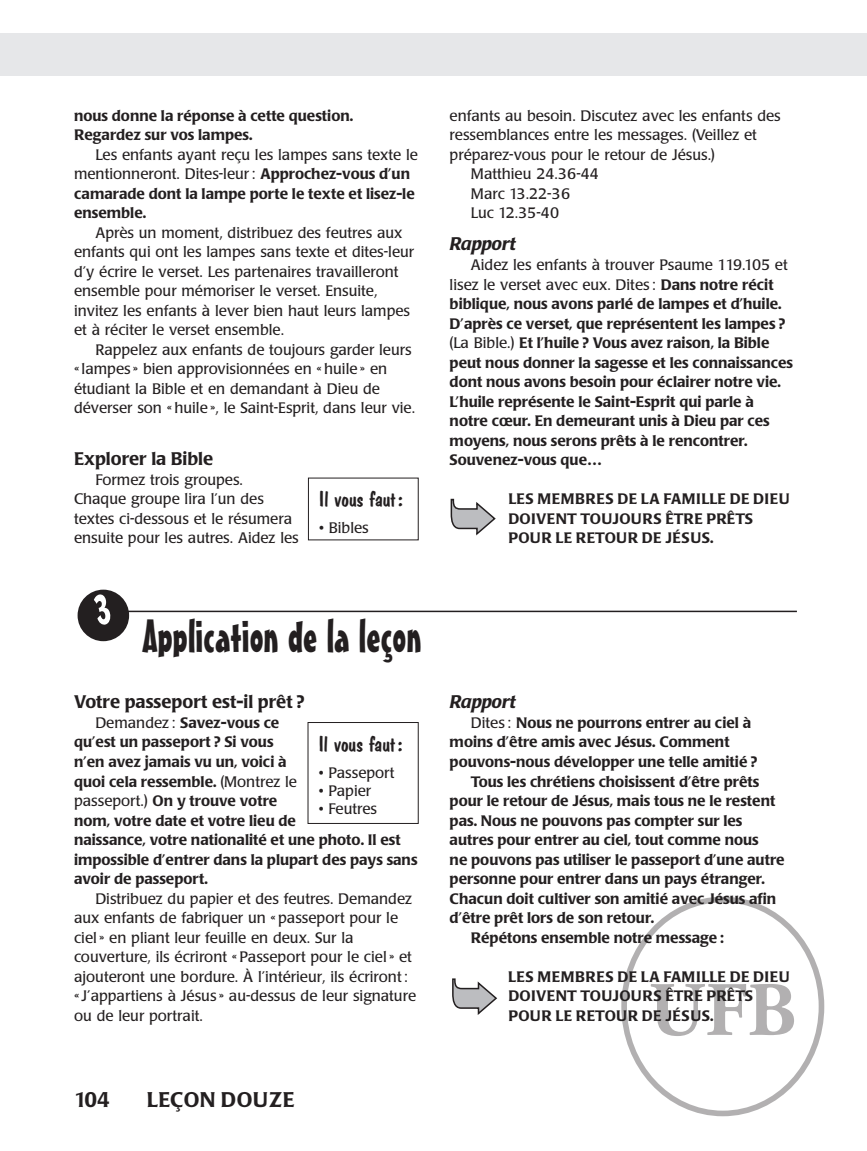
<style>
.page{position:relative;width:867px;height:1151px;background:#fff}
.page>*{position:absolute;margin:0;border:0;box-sizing:border-box;transform-origin:0 0}
.t1{font:700 76.65px "Adobe Garamond Pro";color:#231f20}
.t2{font:45px "Mister Earl BT";color:#231f20}
.t3{font:21px "Dom Casual D";color:#231f20;scale:1.05 1}
.t4{font:500 21px "Poppl Laudatio";letter-spacing:.02em;color:#231f20}
.t5{font:500 18px "Poppl Laudatio";color:#231f20}
.t6{font:italic 500 18px "Poppl Laudatio";color:#231f20}
.t7{font:500 15px/19.5px "Poppl Laudatio";color:#231f20}
.t8{font:15px/19.5px "Poppl Laudatio";color:#231f20}
.t9{font:500 15px/19.5px "Poppl Laudatio";letter-spacing:.02em;color:#231f20}
.s1{font-weight:400}
</style>
<div class="page">
<div style="left:308px;top:722px;width:111px;height:101px;border:1px solid #231f20"></div>
<div style="left:0;top:33px;width:866px;height:43px;background:#e6e7e9"></div>
<hr style="left:866px;top:33px;width:1px;height:43px;background:#e6e7e9">
<hr style="left:127px;top:610px;width:670px;height:2px;background:#231f20">
<div style="left:78px;top:589px;width:51px;height:52px;background:#231f20;border-radius:50%"></div>
<svg style="left:452px;top:978px;width:46px;height:37px"></svg>
<div style="left:308px;top:477px;width:111px;height:63px;border:1px solid #231f20"></div>
<svg style="left:451px;top:499px;width:45px;height:36px"></svg>
<div style="left:621px;top:896px;width:203px;height:220px;border:6px solid #231f20;border-radius:50%"></div>
<p class="t7" style="left:74px;top:106px;width:281px">nous donne la réponse à cette question.<br>Regardez sur vos lampes.</p>
<p class="t7" style="left:74px;top:145px;width:345px;text-indent:21px"><span class="s1">Les enfants ayant reçu les lampes sans texte le mentionneront. Dites-leur :</span> Approchez-vous d’un camarade dont la lampe porte le texte et lisez-le ensemble.</p>
<p class="t8" style="left:74px;top:223px;width:342px;text-indent:21px">Après un moment, distribuez des feutres aux enfants qui ont les lampes sans texte et dites-leur d’y écrire le verset. Les partenaires travailleront ensemble pour mémoriser le verset. Ensuite, invitez les enfants à lever bien haut leurs lampes et à réciter le verset ensemble.</p>
<p class="t8" style="left:74px;top:340px;width:343px;text-indent:21px">Rappelez aux enfants de toujours garder leurs « lampes » bien approvisionnées en « huile » en étudiant la Bible et en demandant à Dieu de déverser son « huile », le Saint-Esprit, dans leur vie.</p>
<p class="t5" style="left:74px;top:448px;width:141px">Explorer la Bible</p>
<p class="t8" style="left:74px;top:470px;width:226px;text-indent:21px">Formez trois groupes.<br>Chaque groupe lira l’un des textes ci-dessous et le résumera ensuite pour les autres. Aidez les</p>
<h3 class="t3" style="left:319px;top:487px;width:81px">Il vous faut :</h3>
<p class="t8" style="left:319px;top:518px;width:51px">• Bibles</p>
<h2 class="t2" style="left:143px;top:608px;width:280px">Application de la leçon</h2>
<p class="t5" style="left:74px;top:692px;width:232px">Votre passeport est-il prêt ?</p>
<p class="t7" style="left:74px;top:713px;width:345px;text-indent:21px"><span class="s1">Demandez :</span> Savez-vous ce<br>qu’est un passeport ? Si vous<br>n’en avez jamais vu un, voici à<br>quoi cela ressemble. <span class="s1">(Montrez le<br>passeport.)</span> On y trouve votre<br>nom, votre date et votre lieu de<br>naissance, votre nationalité et une photo. Il est impossible d’entrer dans la plupart des pays sans avoir de passeport.</p>
<p class="t8" style="left:74px;top:888px;width:344px;text-indent:21px">Distribuez du papier et des feutres. Demandez aux enfants de fabriquer un « passeport pour le ciel » en pliant leur feuille en deux. Sur la couverture, ils écriront « Passeport pour le ciel » et ajouteront une bordure. À l’intérieur, ils écriront : « J’appartiens à Jésus » au-dessus de leur signature ou de leur portrait.</p>
<h3 class="t3" style="left:319px;top:731px;width:81px">Il vous faut :</h3>
<p class="t8" style="left:319px;top:763px;width:77px">• Passeport</p>
<p class="t8" style="left:319px;top:781px;width:54px">• Papier</p>
<p class="t8" style="left:319px;top:799px;width:60px">• Feutres</p>
<h3 class="t4" style="left:74px;top:1088px;width:37px">104</h3>
<h3 class="t4" style="left:147px;top:1088px;width:149px">LEÇON DOUZE</h3>
<p class="t8" style="left:450px;top:106px;width:333px">enfants au besoin. Discutez avec les enfants des</p>
<p class="t8" style="left:450px;top:125px;width:309px">ressemblances entre les messages. (Veillez et</p>
<p class="t8" style="left:450px;top:145px;width:267px">préparez-vous pour le retour de Jésus.)</p>
<p class="t8" style="left:471px;top:164px;width:129px">Matthieu 24.36-44</p>
<p class="t8" style="left:471px;top:184px;width:101px">Marc 13.22-36</p>
<p class="t8" style="left:471px;top:203px;width:90px">Luc 12.35-40</p>
<p class="t6" style="left:450px;top:234px;width:67px">Rapport</p>
<p class="t7" style="left:450px;top:255px;width:345px;text-indent:21px"><span class="s1">Aidez les enfants à trouver Psaume 119.105 et lisez le verset avec eux. Dites :</span> Dans notre récit biblique, nous avons parlé de lampes et d’huile.<br>D’après ce verset, que représentent les lampes ? <span class="s1">(La Bible.)</span> Et l’huile ? Vous avez raison, la Bible peut nous donner la sagesse et les connaissances dont nous avons besoin pour éclairer notre vie.<br>L’huile représente le Saint-Esprit qui parle à notre cœur. En demeurant unis à Dieu par ces moyens, nous serons prêts à le rencontrer.<br>Souvenez-vous que…</p>
<p class="t9" style="left:508px;top:489px;width:283px">LES MEMBRES DE LA FAMILLE DE DIEU<br>DOIVENT TOUJOURS ÊTRE PRÊTS<br>POUR LE RETOUR DE JÉSUS.</p>
<p class="t6" style="left:450px;top:692px;width:67px">Rapport</p>
<p class="t7" style="left:471px;top:713px;width:282px"><span class="s1">Dites :</span> Nous ne pourrons entrer au ciel à</p>
<p class="t7" style="left:450px;top:732px;width:282px">moins d’être amis avec Jésus. Comment</p>
<p class="t7" style="left:450px;top:752px;width:309px">pouvons-nous développer une telle amitié ?</p>
<p class="t7" style="left:471px;top:771px;width:290px">Tous les chrétiens choisissent d’être prêts</p>
<p class="t7" style="left:450px;top:791px;width:327px">pour le retour de Jésus, mais tous ne le restent</p>
<p class="t7" style="left:450px;top:810px;width:294px">pas. Nous ne pouvons pas compter sur les</p>
<p class="t7" style="left:450px;top:830px;width:311px">autres pour entrer au ciel, tout comme nous</p>
<p class="t7" style="left:450px;top:849px;width:337px">ne pouvons pas utiliser le passeport d’une autre</p>
<p class="t7" style="left:450px;top:869px;width:317px">personne pour entrer dans un pays étranger.</p>
<p class="t7" style="left:450px;top:888px;width:328px">Chacun doit cultiver son amitié avec Jésus afin</p>
<p class="t7" style="left:450px;top:908px;width:206px">d’être prêt lors de son retour.</p>
<p class="t7" style="left:471px;top:927px;width:254px">Répétons ensemble notre message :</p>
<p class="t9" style="left:508px;top:966px;width:283px">LES MEMBRES DE LA FAMILLE DE DIEU<br>DOIVENT TOUJOURS ÊTRE PRÊTS<br>POUR LE RETOUR DE JÉSUS.</p>
<h1 class="t1" style="left:649px;top:965px;width:149px">UFB</h1>
</div>
